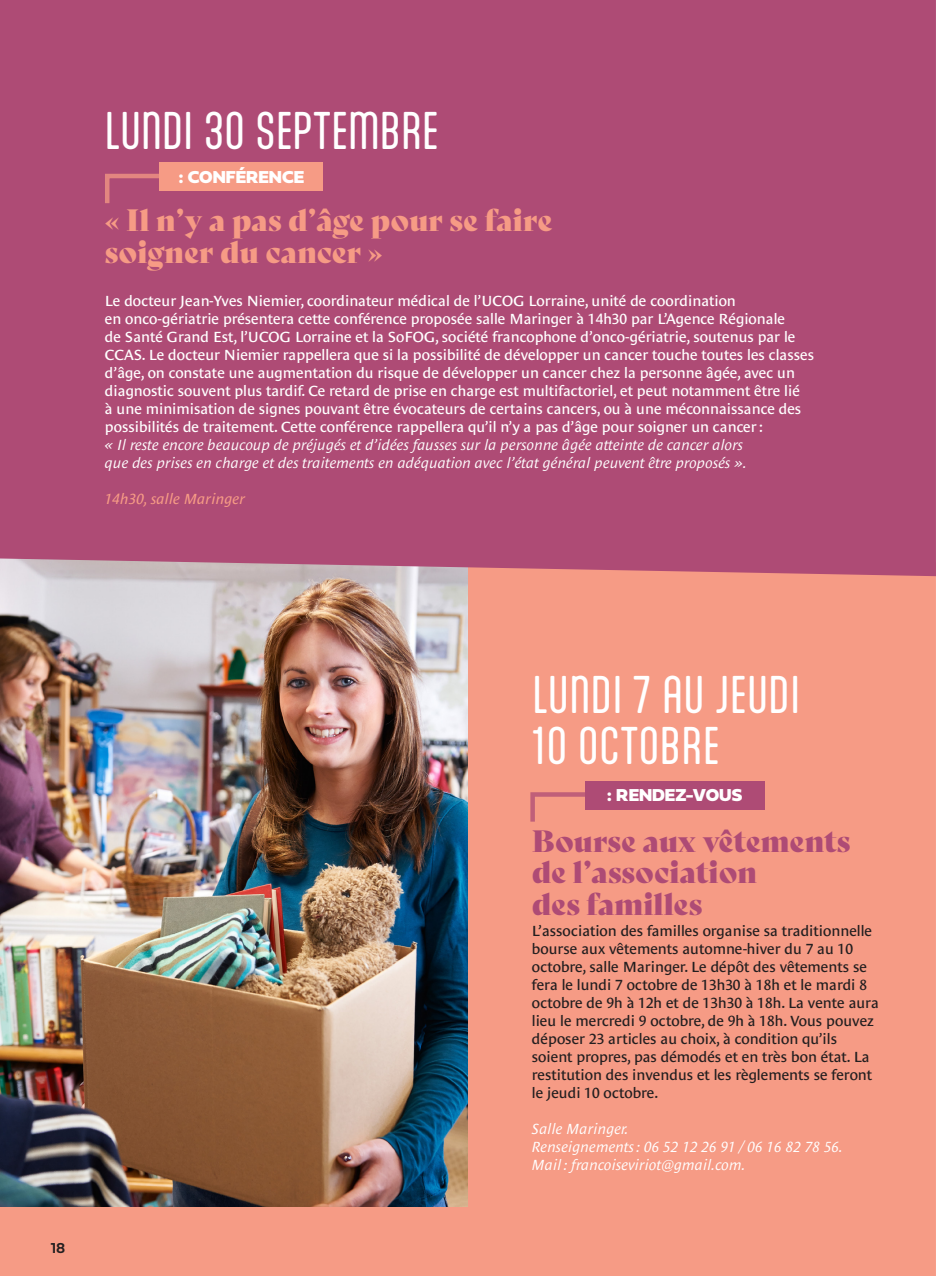
<style>
.page{position:relative;width:936px;height:1276px;background:#fff}
.page>*{position:absolute;margin:0;border:0;box-sizing:border-box;transform-origin:0 0}
.t1{font:45px/51px "Aptly";color:#fff}
.t2{font:30px/31.5px "Bely Display";color:#ae4b75}
.t3{font:30px/31.5px "Bely Display";color:#f69b85}
.t4{font:18px "Fieldwork Geo Black";color:#fff}
.t5{font:15px/18px "Le Monde Sans Std";color:#fff}
.t6{font:15px/18px "Le Monde Sans Std";color:#231f20}
.t7{font:italic 15px/18px "Le Monde Sans Std";color:#fff}
.t8{font:italic 15px "Le Monde Sans Std";color:#f69b85}
.t9{font:15px "Fieldwork Geo Demibold";color:#231f20}
</style>
<div class="page">
<div style="left:0;top:576px;width:935px;height:700px;background:#f69b85"></div>
<img style="left:0;top:576px;width:468px;height:630px">
<div style="left:0;top:0;width:935px;height:576px;background:#ae4b75"></div>
<hr style="left:935px;top:0;width:1px;height:1276px;background:#9fd4b4">
<div style="left:585px;top:781px;width:179px;height:28px;background:#ae4b75"></div>
<svg style="left:529px;top:791px;width:76px;height:32px"></svg>
<div style="left:159px;top:163px;width:164px;height:28px;background:#f69b85"></div>
<svg style="left:103px;top:172px;width:77px;height:33px"></svg>
<h1 class="t1" style="left:105px;top:104px;width:335px">LUNDI 30 SEPTEMBRE</h1>
<p class="t4" style="left:179px;top:161px;width:127px">: CONFÉRENCE</p>
<h2 class="t3" style="left:105px;top:202px;width:449px">« Il n’y a pas d’âge pour se faire soigner du cancer »</h2>
<p class="t5" style="left:105px;top:292px;width:710px">Le docteur Jean-Yves Niemier, coordinateur médical de l’UCOG Lorraine, unité de coordination<br>en onco-gériatrie présentera cette conférence proposée salle Maringer à 14h30 par L’Agence Régionale<br>de Santé Grand Est, l’UCOG Lorraine et la SoFOG, société francophone d’onco-gériatrie, soutenus par le CCAS. Le docteur Niemier rappellera que si la possibilité de développer un cancer touche toutes les classes d’âge, on constate une augmentation du risque de développer un cancer chez la personne âgée, avec un diagnostic souvent plus tardif. Ce retard de prise en charge est multifactoriel, et peut notamment être lié<br>à une minimisation de signes pouvant être évocateurs de certains cancers, ou à une méconnaissance des possibilités de traitement. Cette conférence rappellera qu’il n’y a pas d’âge pour soigner un cancer :</p>
<p class="t7" style="left:105px;top:436px;width:643px">« Il reste encore beaucoup de préjugés et d’idées fausses sur la personne âgée atteinte de cancer alors que des prises en charge et des traitements en adéquation avec l’état général peuvent être proposés ».</p>
<p class="t8" style="left:105px;top:490px;width:142px">14h30, salle Maringer</p>
<p class="t9" style="left:51px;top:1236px;width:16px">18</p>
<h1 class="t1" style="left:532px;top:668px;width:270px">LUNDI 7 AU JEUDI<br>10 OCTOBRE</h1>
<p class="t4" style="left:607px;top:779px;width:137px">: RENDEZ-VOUS</p>
<h2 class="t2" style="left:532px;top:822px;width:320px">Bourse aux vêtements de l’association<br>des familles</h2>
<p class="t6" style="left:532px;top:922px;width:348px">L’association des familles organise sa traditionnelle bourse aux vêtements automne-hiver du 7 au 10 octobre, salle Maringer. Le dépôt des vêtements se fera le lundi 7 octobre de 13h30 à 18h et le mardi 8 octobre de 9h à 12h et de 13h30 à 18h. La vente aura lieu le mercredi 9 octobre, de 9h à 18h. Vous pouvez déposer 23 articles au choix, à condition qu’ils soient propres, pas démodés et en très bon état. La restitution des invendus et les règlements se feront le jeudi 10 octobre.</p>
<p class="t7" style="left:532px;top:1120px;width:313px">Salle Maringer.<br>Renseignements : 06 52 12 26 91 / 06 16 82 78 56.<br>Mail : francoiseviriot@gmail.com.</p>
</div>
